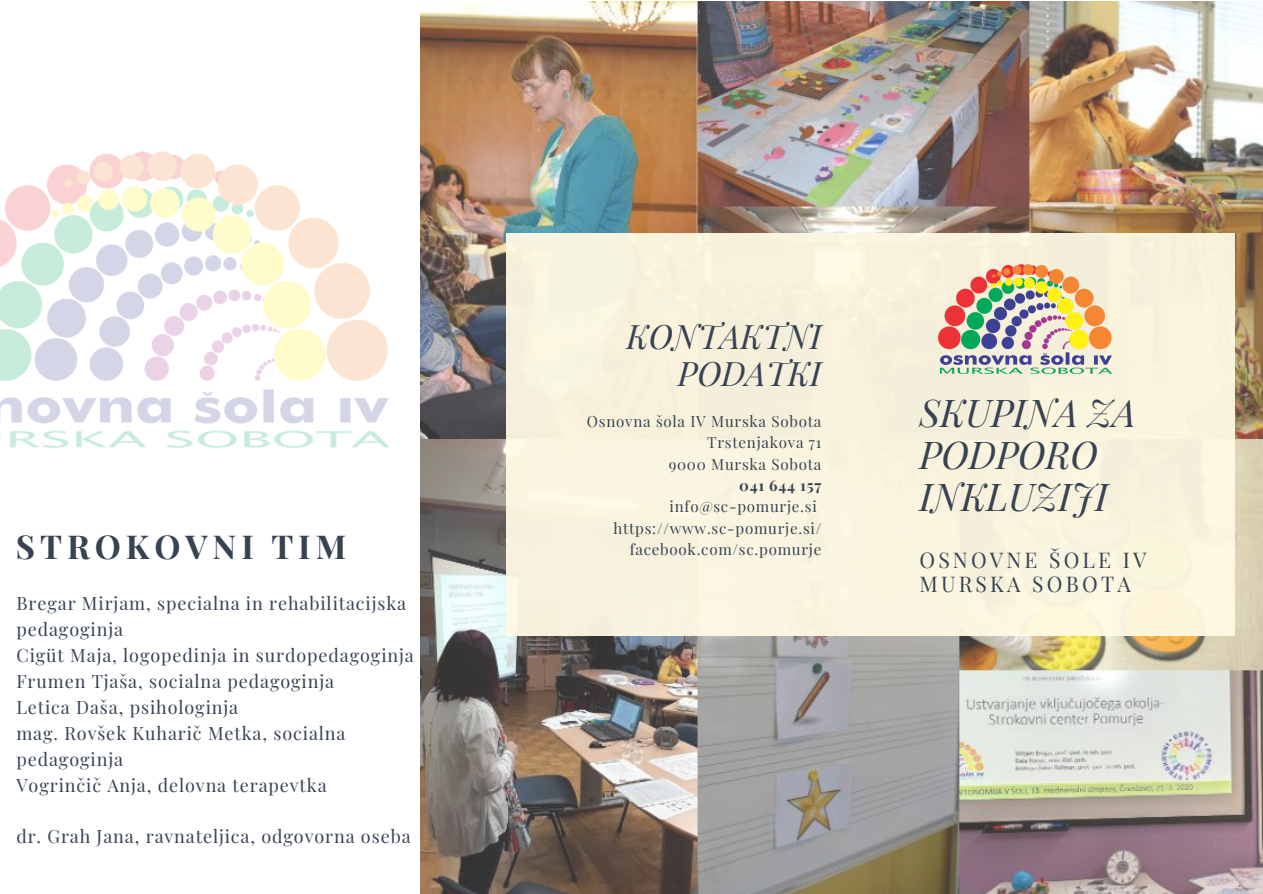
<style>
.page{position:relative;width:1263px;height:894px;background:#fff}
.page>*{position:absolute;margin:0;border:0;box-sizing:border-box;transform-origin:0 0}
.t1{font:italic 37.5px/41.5px "Playfair Display";color:#374253}
.t2{font:italic 33px/37px "Playfair Display";color:#374253;text-align:right}
.t3{font:700 33px "Playfair Display";letter-spacing:.15em;color:#374253}
.t4{font:21.15px/23.5px "Playfair Display";letter-spacing:.15em;color:#374253}
.t5{font:18px/25.8px "Playfair Display";letter-spacing:.05em;color:#374253}
.t6{font:15.15px "Playfair Display";letter-spacing:.05em;color:#374253}
.t7{font:700 15.15px "Playfair Display";letter-spacing:.05em;color:#374253}
</style>
<div class="page">
<img style="left:421px;top:2px;width:842px;height:891px">
<div style="left:506px;top:233px;width:729px;height:402px;background:#f9f3dd"></div>
<img style="left:0;top:151px;width:388px;height:296px">
<img style="left:938px;top:264px;width:174px;height:109px">
<p class="t2" style="left:626px;top:317px;width:196px">KONTAKTNI<br>PODATKI</p>
<p class="t6" style="left:587px;top:410px;width:236px">Osnovna šola IV Murska Sobota</p>
<p class="t6" style="left:707px;top:431px;width:116px">Trstenjakova 71</p>
<p class="t6" style="left:669px;top:453px;width:154px">9000 Murska Sobota</p>
<p class="t7" style="left:739px;top:474px;width:84px">041 644 157</p>
<p class="t6" style="left:670px;top:496px;width:149px">info@sc-pomurje.si</p>
<p class="t6" style="left:613px;top:517px;width:209px">https://www.sc-pomurje.si/</p>
<p class="t3" style="left:16px;top:523px;width:332px">STROKOVNI TIM</p>
<p class="t6" style="left:630px;top:538px;width:193px">facebook.com/sc.pomurje</p>
<p class="t5" style="left:16px;top:590px;width:391px">Bregar Mirjam, specialna in rehabilitacijska pedagoginja</p>
<p class="t5" style="left:16px;top:641px;width:399px">Cigüt Maja, logopedinja in surdopedagoginja</p>
<p class="t5" style="left:16px;top:667px;width:319px">Frumen Tjaša, socialna pedagoginja</p>
<p class="t5" style="left:16px;top:693px;width:223px">Letica Daša, psihologinja</p>
<p class="t5" style="left:16px;top:719px;width:331px">mag. Rovšek Kuharič Metka, socialna pedagoginja</p>
<p class="t5" style="left:16px;top:771px;width:312px">Vogrinčič Anja, delovna terapevtka</p>
<p class="t5" style="left:16px;top:822px;width:396px">dr. Grah Jana, ravnateljica, odgovorna oseba</p>
<p class="t1" style="left:919px;top:391px;width:218px">SKUPINA ZA<br>PODPORO<br>INKLUZIJI</p>
<p class="t4" style="left:919px;top:547px;width:228px">OSNOVNE ŠOLE IV<br>MURSKA SOBOTA</p>
</div>
